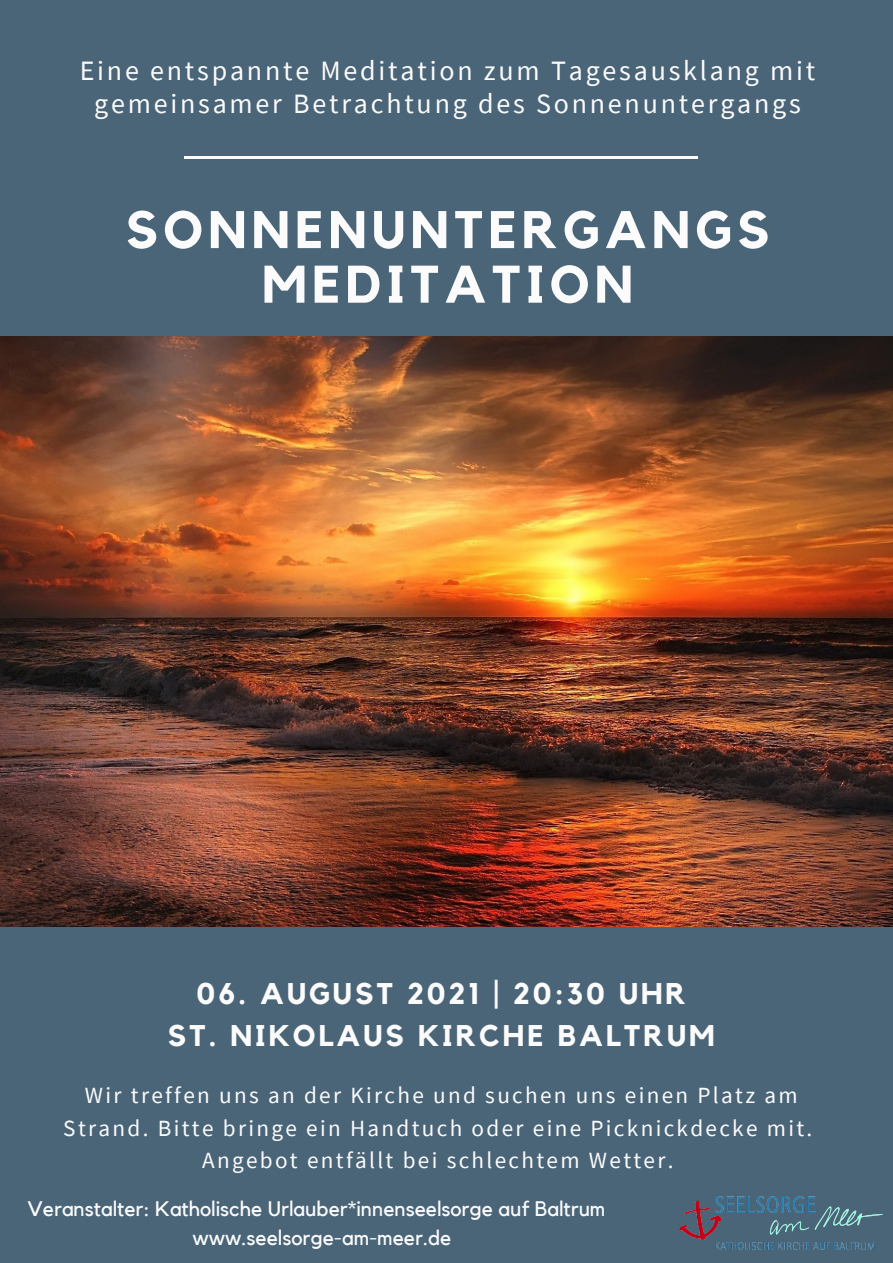
<style>
.page{position:relative;width:893px;height:1263px;background:#4a6478}
.page>*{position:absolute;margin:0;border:0;box-sizing:border-box;transform-origin:0 0}
.t1{font:700 52.28px "Kollektif";letter-spacing:.1em;color:#fbfbfb}
.t2{font:700 29.85px "Kollektif";letter-spacing:.1em;color:#fbfbfb}
.t3{font:27.97px/33.2px "Source Sans Pro";letter-spacing:.1em;color:#fbfbfb;text-align:center}
.t4{font:23.17px/32.1px "Source Sans Pro";letter-spacing:.1em;color:#fbfbfb;text-align:center}
.t5{font:21px "Kollektif";color:#fbfbfb}
</style>
<div class="page">
<img style="left:0;top:337px;width:893px;height:590px">
<hr style="left:185px;top:156px;width:513px;height:2px;background:#fbfbfb">
<img style="left:680px;top:1196px;width:203px;height:54px">
<p class="t3" style="left:80px;top:54px;width:737px">Eine entspannte Meditation zum Tagesausklang mit gemeinsamer Betrachtung des Sonnenuntergangs</p>
<p class="t1" style="left:126px;top:206px;width:645px">SONNENUNTERGANGS</p>
<p class="t1" style="left:262px;top:260px;width:372px">MEDITATION</p>
<p class="t2" style="left:196px;top:980px;width:491px">06. AUGUST 2021 | 20:30 UHR</p>
<p class="t2" style="left:168px;top:1022px;width:548px">ST. NIKOLAUS KIRCHE BALTRUM</p>
<p class="t4" style="left:63px;top:1079px;width:750px">Wir treffen uns an der Kirche und suchen uns einen Platz am<br>Strand. Bitte bringe ein Handtuch oder eine Picknickdecke mit.</p>
<p class="t4" style="left:202px;top:1143px;width:473px">Angebot entfällt bei schlechtem Wetter.</p>
<p class="t5" style="left:28px;top:1199px;width:579px">Veranstalter: Katholische Urlauber*innenseelsorge auf Baltrum</p>
<p class="t5" style="left:193px;top:1228px;width:260px">www.seelsorge-am-meer.de</p>
</div>
